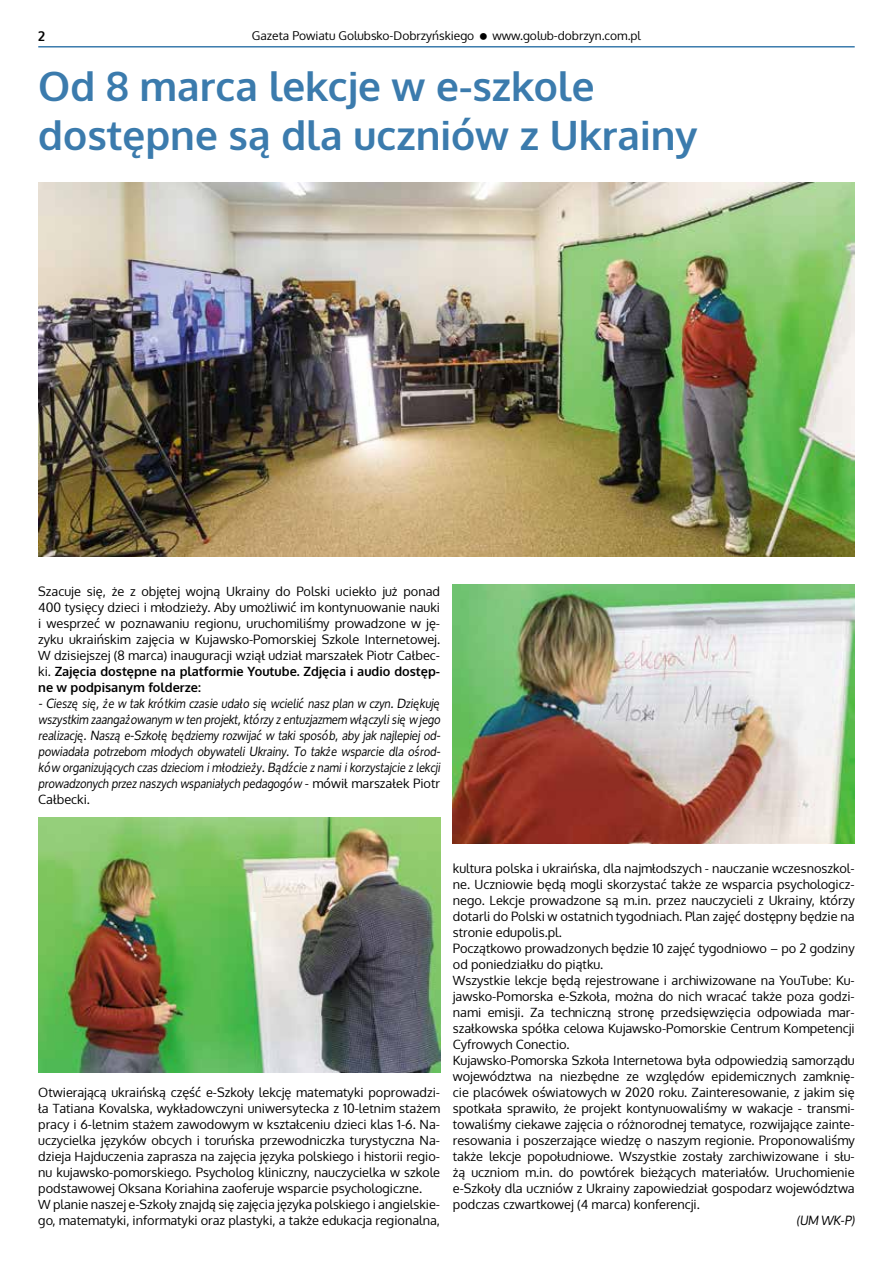
<style>
.page{position:relative;width:893px;height:1263px;background:#fff}
.page>*{position:absolute;margin:0;border:0;box-sizing:border-box;transform-origin:0 0}
.t1{font:700 40.5px/48.6px "Oxygen";color:#3b7bad}
.t2{font:700 13.5px "Oxygen";color:#000}
.t3{font:12.75px/16px "Oxygen";color:#000}
.t4{font:italic 12.75px/16px "Oxygen";color:#000;text-align:justify}
.t5{font:12px "Oxygen";color:#000}
.s1{font-weight:700}
.s2{font-style:normal}
</style>
<div class="page">
<hr style="left:38px;top:46px;width:817px;height:2px;background:#3b7bad">
<img style="left:38px;top:183px;width:817px;height:373px">
<img style="left:38px;top:817px;width:402px;height:255px">
<img style="left:453px;top:584px;width:402px;height:259px">
<p class="t2" style="left:38px;top:28px;width:8px">2</p>
<p class="t5" style="left:252px;top:27px;width:224px">Gazeta Powiatu Golubsko-Dobrzyńskiego</p>
<p class="t5" style="left:492px;top:27px;width:150px">www.golub-dobrzyn.com.pl</p>
<h1 class="t1" style="left:38px;top:63px;width:661px">Od 8 marca lekcje w e-szkole dostępne są dla uczniów z Ukrainy</h1>
<p class="t3" style="left:38px;top:584px;width:403px;text-align:justify">Szacuje się, że z objętej wojną Ukrainy do Polski uciekło już ponad 400 tysięcy dzieci i młodzieży. Aby umożliwić im kontynuowanie nauki i wesprzeć w poznawaniu regionu, uruchomiliśmy prowadzone w ję‑ zyku ukraińskim zajęcia w Kujawsko-Pomorskiej Szkole Internetowej.<br>W dzisiejszej (8 marca) inauguracji wziął udział marszałek Piotr Całbec‑ ki. <span class="s1">Zajęcia dostępne na platformie Youtube. Zdjęcia i audio dostęp&shy;ne w podpisanym folderze:</span></p>
<p class="t4" style="left:38px;top:694px;width:403px">- Cieszę się, że w tak krótkim czasie udało się wcielić nasz plan w czyn. Dziękuję wszystkim zaangażowanym w ten projekt, którzy z entuzjazmem włączyli się w jego realizację. Naszą e-Szkołę będziemy rozwijać w taki sposób, aby jak najlepiej od&shy;powiadała potrzebom młodych obywateli Ukrainy. To także wsparcie dla ośrod&shy;ków organizujących czas dzieciom i młodzieży. Bądźcie z nami i korzystajcie z lekcji prowadzonych przez naszych wspaniałych pedagogów <span class="s2">- mówił marszałek Piotr Całbecki.</span></p>
<p class="t3" style="left:38px;top:1084px;width:403px">Otwierającą ukraińską część e-Szkoły lekcję matematyki poprowadzi‑ ła Tatiana Kovalska, wykładowczyni uniwersytecka z 10-letnim stażem pracy i 6-letnim stażem zawodowym w kształceniu dzieci klas 1-6. Na‑ uczycielka języków obcych i toruńska przewodniczka turystyczna Na‑ dzieja Hajduczenia zaprasza na zajęcia języka polskiego i historii regio‑ nu kujawsko-pomorskiego. Psycholog kliniczny, nauczycielka w szkole podstawowej Oksana Koriahina zaoferuje wsparcie psychologiczne.<br>W planie naszej e-Szkoły znajdą się zajęcia języka polskiego i angielskie‑ go, matematyki, informatyki oraz plastyki, a także edukacja regionalna,</p>
<p class="t3" style="left:453px;top:861px;width:403px">kultura polska i ukraińska, dla najmłodszych - nauczanie wczesnoszkol‑ ne. Uczniowie będą mogli skorzystać także ze wsparcia psychologicz‑ nego. Lekcje prowadzone są m.in. przez nauczycieli z Ukrainy, którzy dotarli do Polski w ostatnich tygodniach. Plan zajęć dostępny będzie na stronie edupolis.pl.<br>Początkowo prowadzonych będzie 10 zajęć tygodniowo – po 2 godziny od poniedziałku do piątku.<br>Wszystkie lekcje będą rejestrowane i archiwizowane na YouTube: Ku‑ jawsko-Pomorska e-Szkoła, można do nich wracać także poza godzi‑ nami emisji. Za techniczną stronę przedsięwzięcia odpowiada mar‑ szałkowska spółka celowa Kujawsko-Pomorskie Centrum Kompetencji Cyfrowych Conectio.<br>Kujawsko-Pomorska Szkoła Internetowa była odpowiedzią samorządu województwa na niezbędne ze względów epidemicznych zamknię‑ cie placówek oświatowych w 2020 roku. Zainteresowanie, z jakim się spotkała sprawiło, że projekt kontynuowaliśmy w wakacje - transmi‑ towaliśmy ciekawe zajęcia o różnorodnej tematyce, rozwijające zainte‑ resowania i poszerzające wiedzę o naszym regionie. Proponowaliśmy także lekcje popołudniowe. Wszystkie zostały zarchiwizowane i słu‑ żą uczniom m.in. do powtórek bieżących materiałów. Uruchomienie e-Szkoły dla uczniów z Ukrainy zapowiedział gospodarz województwa podczas czwartkowej (4 marca) konferencji.</p>
<p class="t4" style="left:796px;top:1211px;width:60px">(UM WK-P)</p>
</div>
